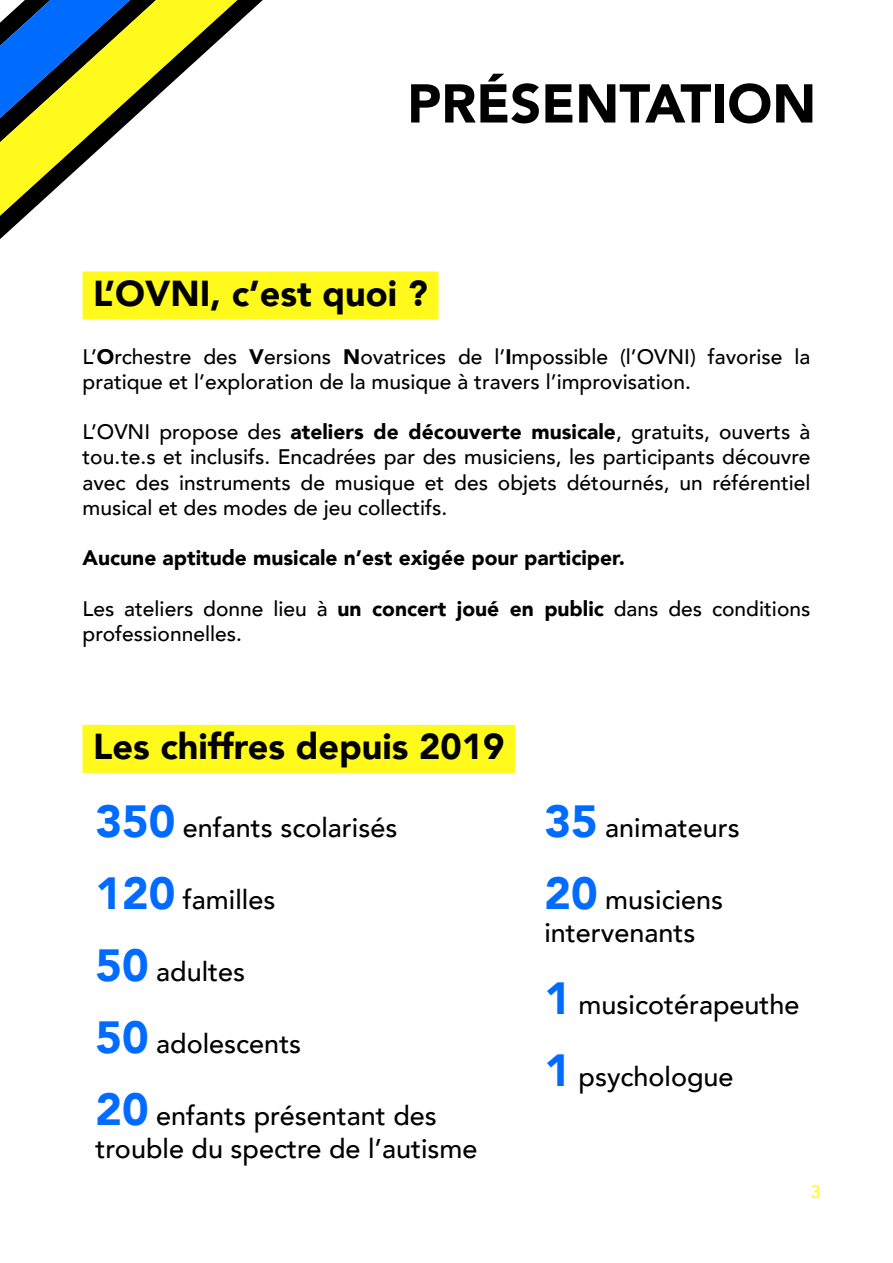
<style>
.page{position:relative;width:893px;height:1263px;background:#fff}
.page>*{position:absolute;margin:0;border:0;box-sizing:border-box;transform-origin:0 0}
.t1{font:700 85.5px "Avenir Next Condensed";color:#000}
.t2{font:900 54px "Avenir";color:#000}
.t3{font:900 36px "Avenir";color:#000}
.t4{font:500 27px/32.4px "Avenir";color:#000}
.t5{font:500 21px/25.2px "Avenir";color:#000}
.t6{font:900 21px "Avenir";color:#000}
.t7{font:500 18px "Avenir";color:#fffa1b}
.s1{font-weight:900}
.s2{font-weight:900;font-size:45px;color:#006cff}
</style>
<div class="page">
<svg style="left:0;top:0;width:263px;height:239px"></svg>
<svg style="left:0;top:0;width:237px;height:216px"></svg>
<svg style="left:0;top:0;width:130px;height:118px;background:#527f7a"></svg>
<div style="left:82px;top:272px;width:356px;height:48px;background:#fffa1b"></div>
<div style="left:82px;top:725px;width:433px;height:48px;background:#fffa1b"></div>
<h2 class="t2" style="left:407px;top:57px;width:411px">PRÉSENTATION</h2>
<h3 class="t3" style="left:93px;top:263px;width:336px">L’OVNI, c’est quoi ?</h3>
<p class="t5" style="left:82px;top:343px;width:729px">L’<span class="s1">O</span>rchestre des <span class="s1">V</span>ersions <span class="s1">N</span>ovatrices de l’<span class="s1">I</span>mpossible (l’OVNI) favorise la pratique et l’exploration de la musique à travers l’improvisation.</p>
<p class="t5" style="left:82px;top:418px;width:729px;text-align:justify">L’OVNI propose des <span class="s1">ateliers de découverte musicale</span>, gratuits, ouverts à tou.te.s et inclusifs. Encadrées par des musiciens, les participants découvre avec des instruments de musique et des objets détournés, un référentiel musical et des modes de jeu collectifs.</p>
<p class="t6" style="left:82px;top:540px;width:544px">Aucune aptitude musicale n’est exigée pour participer.</p>
<p class="t5" style="left:82px;top:595px;width:729px">Les ateliers donne lieu à <span class="s1">un concert joué en public</span> dans des conditions professionnelles.</p>
<h1 class="t1" style="left:33px;top:401px;width:935px;rotate:20deg">OVATRICE DE L’IMPOSSIBLE</h1>
<h3 class="t3" style="left:93px;top:716px;width:413px">Les chiffres depuis 2019</h3>
<p class="t4" style="left:95px;top:810px;width:303px"><span class="s2">350</span> enfants scolarisés</p>
<p class="t4" style="left:95px;top:882px;width:181px"><span class="s2">120</span> familles</p>
<p class="t4" style="left:95px;top:954px;width:151px"><span class="s2">50</span> adultes</p>
<p class="t4" style="left:95px;top:1026px;width:207px"><span class="s2">50</span> adolescents</p>
<p class="t4" style="left:95px;top:1098px;width:384px"><span class="s2">20</span> enfants présentant des trouble du spectre de l’autisme</p>
<p class="t4" style="left:544px;top:810px;width:197px"><span class="s2">35</span> animateurs</p>
<p class="t4" style="left:544px;top:882px;width:180px"><span class="s2">20</span> musiciens intervenants</p>
<p class="t4" style="left:544px;top:987px;width:257px"><span class="s2">1</span> musicotérapeuthe</p>
<p class="t4" style="left:544px;top:1059px;width:191px"><span class="s2">1</span> psychologue</p>
<p class="t7" style="left:810px;top:1177px;width:12px">3</p>
</div>
